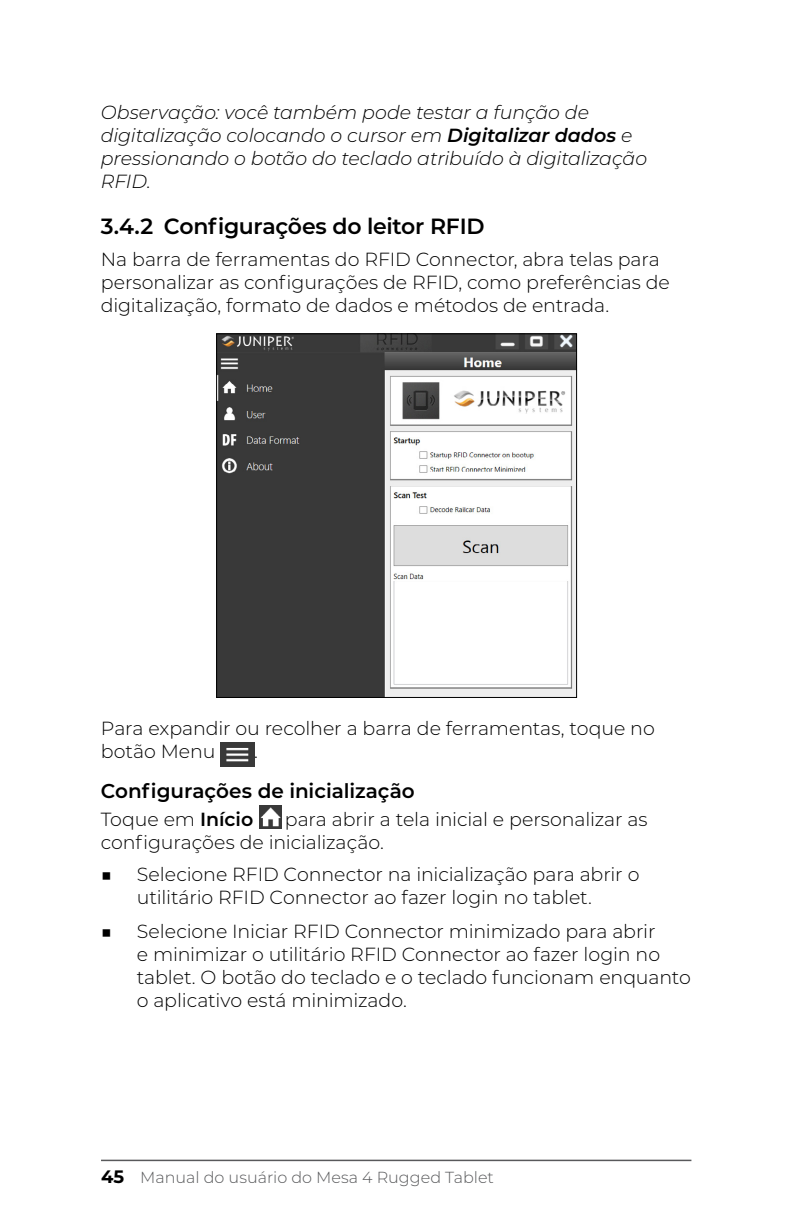
<style>
.page{position:relative;width:792px;height:1224px;background:#fff}
.page>*{position:absolute;margin:0;border:0;box-sizing:border-box;transform-origin:0 0}
.t1{font:600 22px "Montserrat";letter-spacing:-.015em;color:#000}
.t2{font:600 20px "Montserrat";color:#000}
.t3{font:300 19px/23px "Montserrat";letter-spacing:-.005em;color:#000}
.t4{font:italic 300 19px/23px "Montserrat";letter-spacing:-.005em;color:#000}
.t5{font:300 16px "Montserrat";color:#58595b}
.s1{font-weight:600}
.s2{font-weight:700;font-size:18px;color:#000}
</style>
<div class="page">
<hr style="left:101px;top:1160px;width:590px;height:1px;background:#58595b">
<img style="left:220px;top:742px;width:34px;height:24px">
<img style="left:218px;top:336px;width:357px;height:360px">
<div style="left:216px;top:334px;width:361px;height:364px;border:1px solid #000"></div>
<img style="left:259px;top:806px;width:23px;height:23px">
<p class="t4" style="left:101px;top:100px;width:548px">Observação: você também pode testar a função de digitalização colocando o cursor em <span class="s1">Digitalizar dados</span> e pressionando o botão do teclado atribuído à digitalização RFID.</p>
<p class="t1" style="left:101px;top:211px;width:385px">3.4.2 Configurações do leitor RFID</p>
<p class="t3" style="left:101px;top:247px;width:571px">Na barra de ferramentas do RFID Connector, abra telas para personalizar as configurações de RFID, como preferências de digitalização, formato de dados e métodos de entrada.</p>
<p class="t3" style="left:101px;top:716px;width:556px">Para expandir ou recolher a barra de ferramentas, toque no botão Menu</p>
<p class="t3" style="left:254px;top:739px;width:5px">.</p>
<p class="t2" style="left:101px;top:777px;width:315px">Configurações de inicialização</p>
<p class="t3" style="left:101px;top:807px;width:154px">Toque em <span class="s1">Início</span></p>
<p class="t3" style="left:101px;top:807px;width:548px;text-indent:184px">para abrir a tela inicial e personalizar as configurações de inicialização.</p>
<p class="t3" style="left:137px;top:862px;width:504px;text-indent:-36px">■ Selecione RFID Connector na inicialização para abrir o utilitário RFID Connector ao fazer login no tablet.</p>
<p class="t3" style="left:137px;top:919px;width:555px;text-indent:-36px">■ Selecione Iniciar RFID Connector minimizado para abrir<br>e minimizar o utilitário RFID Connector ao fazer login no tablet. O botão do teclado e o teclado funcionam enquanto o aplicativo está minimizado.</p>
<p class="t5" style="left:101px;top:1166px;width:394px"><span class="s2">45</span> Manual do usuário do Mesa 4 Rugged Tablet</p>
</div>
